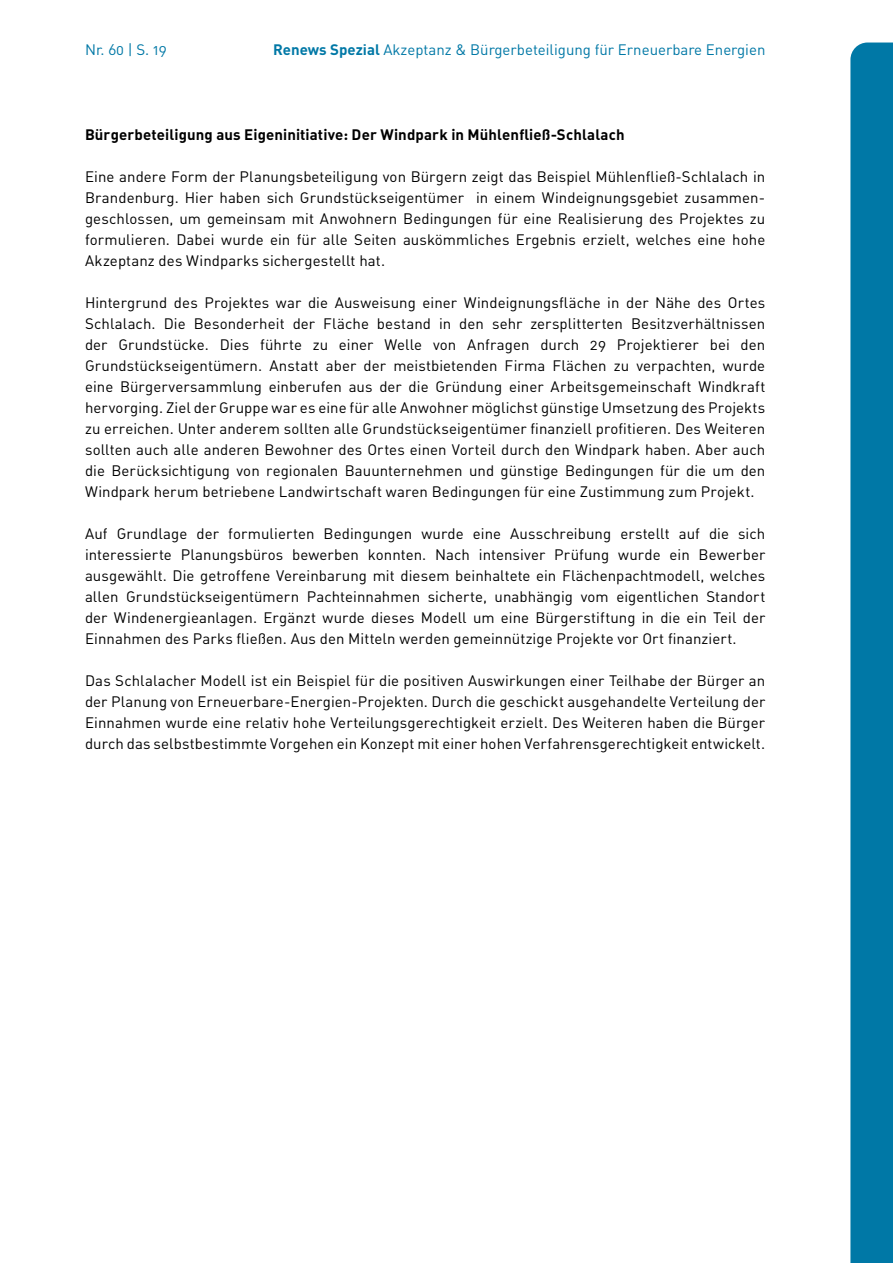
<style>
.page{position:relative;width:893px;height:1263px;background:#fff}
.page>*{position:absolute;margin:0;border:0;box-sizing:border-box;transform-origin:0 0}
.t1{font:15px/21px "DIN Regular Alternate";letter-spacing:.005em;color:#000;text-align:justify}
.t2{font:15px "DIN Regular Alternate";color:#0078a6}
.t3{font:15px "DIN Bold Alternate";letter-spacing:.005em;color:#000}
.s1{font-family:"DIN";font-weight:700}
</style>
<div class="page">
<div style="left:850px;top:43px;width:43px;height:1220px;background:#0078a6"></div>
<p class="t2" style="left:85px;top:40px;width:83px">Nr. 60 | S. 19</p>
<p class="t2" style="left:273px;top:40px;width:494px"><span class="s1">Renews Spezial</span> Akzeptanz &amp; Bürgerbeteiligung für Erneuerbare Energien</p>
<p class="t3" style="left:85px;top:125px;width:541px">Bürgerbeteiligung aus Eigeninitiative: Der Windpark in Mühlenfließ-Schlalach</p>
<p class="t1" style="left:85px;top:166px;width:682px">Eine andere Form der Planungsbeteiligung von Bürgern zeigt das Beispiel Mühlenfließ-Schlalach in Brandenburg. Hier haben sich Grundstückseigentümer in einem Windeignungsgebiet zusammen&shy;geschlossen, um gemeinsam mit Anwohnern Bedingungen für eine Realisierung des Projektes zu formulieren. Dabei wurde ein für alle Seiten auskömmliches Ergebnis erzielt, welches eine hohe Akzeptanz des Windparks sichergestellt hat.</p>
<p class="t1" style="left:85px;top:292px;width:682px">Hintergrund des Projektes war die Ausweisung einer Windeignungsfläche in der Nähe des Ortes Schlalach. Die Besonderheit der Fläche bestand in den sehr zersplitterten Besitzverhältnissen der Grundstücke. Dies führte zu einer Welle von Anfragen durch 29 Projektierer bei den Grundstückseigentümern. Anstatt aber der meistbietenden Firma Flächen zu verpachten, wurde eine Bürgerversammlung einberufen aus der die Gründung einer Arbeitsgemeinschaft Windkraft hervorging. Ziel der Gruppe war es eine für alle Anwohner möglichst günstige Umsetzung des Projekts zu erreichen. Unter anderem sollten alle Grundstückseigentümer finanziell profitieren. Des Weiteren sollten auch alle anderen Bewohner des Ortes einen Vorteil durch den Windpark haben. Aber auch die Berücksichtigung von regionalen Bauunternehmen und günstige Bedingungen für die um den Windpark herum betriebene Landwirtschaft waren Bedingungen für eine Zustimmung zum Projekt.</p>
<p class="t1" style="left:85px;top:523px;width:682px">Auf Grundlage der formulierten Bedingungen wurde eine Ausschreibung erstellt auf die sich interessierte Planungsbüros bewerben konnten. Nach intensiver Prüfung wurde ein Bewerber ausgewählt. Die getroffene Vereinbarung mit diesem beinhaltete ein Flächenpachtmodell, welches allen Grundstückseigentümern Pachteinnahmen sicherte, unabhängig vom eigentlichen Standort der Windenergieanlagen. Ergänzt wurde dieses Modell um eine Bürgerstiftung in die ein Teil der Einnahmen des Parks fließen. Aus den Mitteln werden gemeinnützige Projekte vor Ort finanziert.</p>
<p class="t1" style="left:85px;top:670px;width:682px">Das Schlalacher Modell ist ein Beispiel für die positiven Auswirkungen einer Teilhabe der Bürger an der Planung von Erneuerbare-Energien-Projekten. Durch die geschickt ausgehandelte Verteilung der Einnahmen wurde eine relativ hohe Verteilungsgerechtigkeit erzielt. Des Weiteren haben die Bürger durch das selbstbestimmte Vorgehen ein Konzept mit einer hohen Verfahrensgerechtigkeit entwickelt.</p>
</div>
